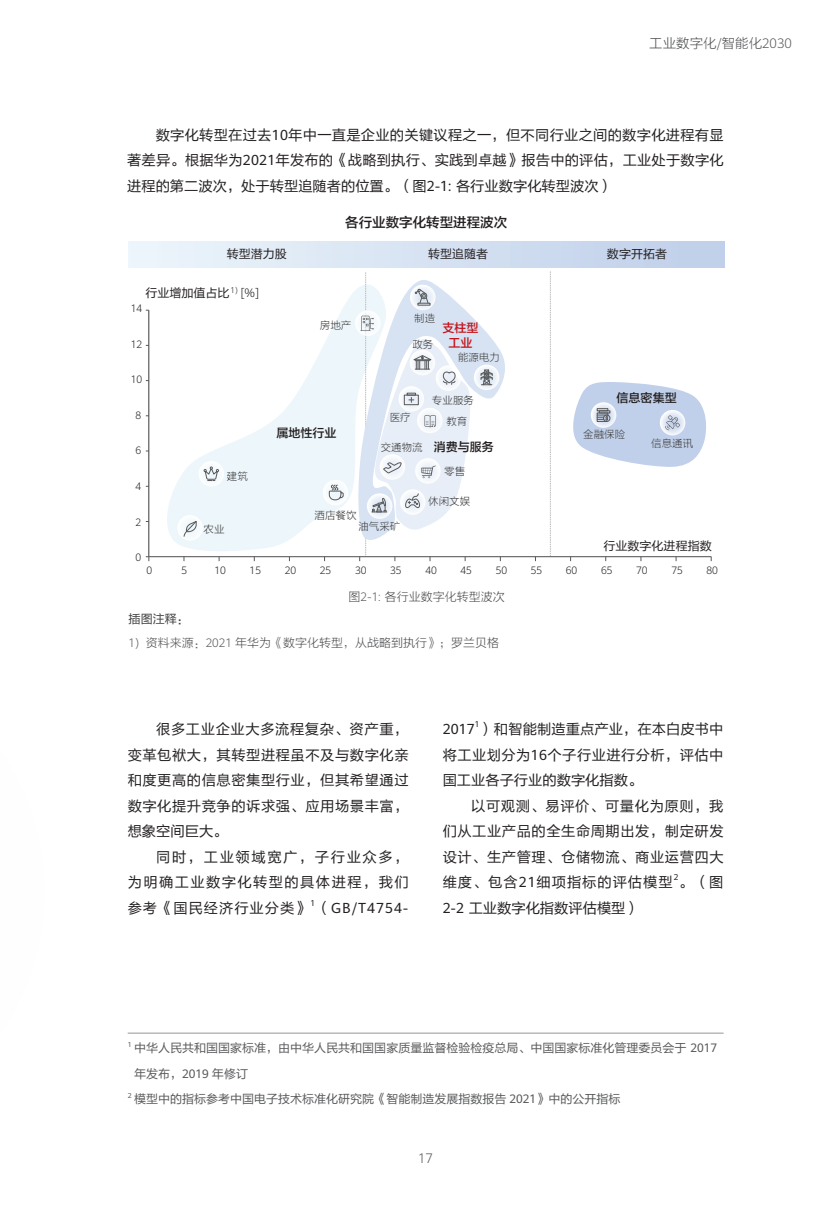
<style>
.page{position:relative;width:830px;height:1212px;background:#fff}
.page>*{position:absolute;margin:0;border:0;box-sizing:border-box;transform-origin:0 0}
.正文{font:14.25px/25.5px "FZLTHK GBK1 0";letter-spacing:.04em;color:#231f20;text-align:justify}
.正文-2{font:14.25px "FZLTHK GBK1 0";letter-spacing:.005em;color:#231f20}
.正文-3{font:14.25px "FZLTHK GBK1 0";color:#231f20}
.t1{font:13.5px "FZLTXHK";color:#57585a}
.t2{font:13.5px "FZLTZHK GBK1 0";color:#231f20}
.t3{font:300 13.5px "Huawei Sans";color:#57585a}
.正文-4{font:12px/25.5px "FZLTHK GBK1 0";color:#57585a}
.正文-5{font:12px "FZLTXHK";color:#57585a}
.t4{font:12px "FZLTHK GBK1 0";color:#231f20}
.t5{font:12px "FZLTZHK GBK1 0";color:#231f20}
.t6{font:12px "FZLTHK GBK1 0";color:#3e3e3f}
.t7{font:12px/14.4px "FZLTZHK GBK1 0";color:#c4121a;text-align:center}
.t8{font:10.5px "FZLTXHK";color:#464748}
.t9{font:300 10.5px "Huawei Sans";letter-spacing:-.005em;color:#231f20}
.正文-6{font:8.25px "Huawei Sans";color:#231f20}
.正文-7{font:7.05px "Huawei Sans";color:#57585a}
.s1{font-family:"Huawei Sans";font-weight:300}
.s2{font-family:"Huawei Sans"}
</style>
<div class="page">
<hr style="left:0;top:0;width:1px;height:1212px;background:#e1e9f6">
<svg style="left:0;top:612px;width:1px;height:560px"></svg>
<hr style="left:128px;top:1033px;width:595px;height:1px;background:#939598">
<div style="left:128px;top:241px;width:596px;height:26px;background:linear-gradient(to right,#edf6fc,#bfcfe9)"></div>
<svg style="left:167px;top:289px;width:190px;height:262px"></svg>
<svg style="left:550px;top:271px;width:1px;height:285px"></svg>
<hr style="left:148px;top:310px;width:1px;height:247px;background:#464748">
<hr style="left:149px;top:556px;width:561px;height:1px;background:#57585a">
<svg style="left:357px;top:288px;width:148px;height:222px"></svg>
<div style="left:355px;top:310px;width:25px;height:26px;background:#fbfdfe;border-radius:13px"></div>
<div style="left:198px;top:461px;width:26px;height:25px;background:#fafcfd;border-radius:13px"></div>
<svg style="left:203px;top:466px;width:16px;height:15px"></svg>
<div style="left:322px;top:480px;width:26px;height:25px;background:#fafcfd;border-radius:13px"></div>
<svg style="left:328px;top:484px;width:16px;height:17px"></svg>
<div style="left:177px;top:515px;width:26px;height:26px;background:#f9fcfd;border-radius:13px"></div>
<svg style="left:183px;top:521px;width:14px;height:16px"></svg>
<svg style="left:359px;top:272px;width:111px;height:289px"></svg>
<svg style="left:573px;top:382px;width:133px;height:85px"></svg>
<div style="left:473px;top:365px;width:26px;height:25px;background:#f3f7fb;border-radius:13px"></div>
<svg style="left:480px;top:369px;width:13px;height:17px"></svg>
<p class="t1" style="left:648px;top:36px;width:144px">工业数字化<span class="s1">/</span>智能化<span class="s1">2030</span></p>
<p class="正文" style="left:127px;top:122px;width:597px;text-indent:28px">数字化转型在过去<span class="s2">10</span>年中一直是企业的关键议程之一，但不同行业之间的数字化进程有显著差异。根据华为<span class="s2">2021</span>年发布的《战略到执行、实践到卓越》报告中的评估，工业处于数字化进程的第二波次，处于转型追随者的位置。（图<span class="s2">2-1:</span> 各行业数字化转型波次）</p>
<p class="t2" style="left:345px;top:215px;width:163px">各行业数字化转型进程波次</p>
<p class="t4" style="left:227px;top:247px;width:61px">转型潜力股</p>
<p class="t4" style="left:428px;top:247px;width:61px">转型追随者</p>
<p class="t4" style="left:606px;top:247px;width:61px">数字开拓者</p>
<p class="t4" style="left:145px;top:286px;width:116px">行业增加值占比<sup>1)</sup> <span class="s1">[%]</span></p>
<p class="t9" style="left:131px;top:301px;width:13px">14</p>
<p class="t9" style="left:131px;top:336px;width:13px">12</p>
<p class="t9" style="left:131px;top:372px;width:13px">10</p>
<p class="t9" style="left:135px;top:408px;width:7px">8</p>
<p class="t9" style="left:135px;top:443px;width:7px">6</p>
<p class="t9" style="left:135px;top:479px;width:7px">4</p>
<p class="t9" style="left:135px;top:514px;width:7px">2</p>
<p class="t9" style="left:135px;top:550px;width:7px">0</p>
<p class="t8" style="left:227px;top:471px;width:22px">建筑</p>
<p class="t8" style="left:203px;top:524px;width:22px">农业</p>
<p class="t8" style="left:320px;top:320px;width:33px">房地产</p>
<p class="t5" style="left:276px;top:426px;width:61px">属地性行业</p>
<p class="t8" style="left:414px;top:312px;width:22px">制造</p>
<p class="t8" style="left:412px;top:338px;width:22px">政务</p>
<p class="t7" style="left:442px;top:321px;width:37px">支柱型工业</p>
<p class="t8" style="left:458px;top:352px;width:43px">能源电力</p>
<p class="t8" style="left:389px;top:412px;width:23px">医疗</p>
<p class="t8" style="left:380px;top:442px;width:44px">交通物流</p>
<p class="t8" style="left:432px;top:394px;width:43px">专业服务</p>
<p class="t8" style="left:446px;top:415px;width:22px">教育</p>
<p class="t5" style="left:433px;top:440px;width:61px">消费与服务</p>
<p class="t8" style="left:444px;top:466px;width:22px">零售</p>
<p class="t8" style="left:428px;top:496px;width:43px">休闲文娱</p>
<p class="t8" style="left:314px;top:510px;width:43px">酒店餐饮</p>
<p class="t8" style="left:358px;top:520px;width:43px">油气采矿</p>
<p class="t5" style="left:616px;top:392px;width:61px">信息密集型</p>
<p class="t8" style="left:583px;top:429px;width:43px">金融保险</p>
<p class="t8" style="left:651px;top:438px;width:43px">信息通讯</p>
<p class="t4" style="left:603px;top:539px;width:109px">行业数字化进程指数</p>
<p class="t9" style="left:146px;top:563px;width:7px">0</p>
<p class="t9" style="left:181px;top:563px;width:7px">5</p>
<p class="t9" style="left:214px;top:563px;width:13px">10</p>
<p class="t9" style="left:249px;top:563px;width:13px">15</p>
<p class="t9" style="left:284px;top:563px;width:13px">20</p>
<p class="t9" style="left:320px;top:563px;width:13px">25</p>
<p class="t9" style="left:355px;top:563px;width:13px">30</p>
<p class="t9" style="left:390px;top:563px;width:13px">35</p>
<p class="t9" style="left:425px;top:563px;width:13px">40</p>
<p class="t9" style="left:460px;top:563px;width:13px">45</p>
<p class="t9" style="left:495px;top:563px;width:13px">50</p>
<p class="t9" style="left:530px;top:563px;width:13px">55</p>
<p class="t9" style="left:565px;top:563px;width:13px">60</p>
<p class="t9" style="left:600px;top:563px;width:13px">65</p>
<p class="t9" style="left:636px;top:563px;width:13px">70</p>
<p class="t9" style="left:671px;top:563px;width:13px">75</p>
<p class="t9" style="left:706px;top:563px;width:13px">80</p>
<p class="正文-5" style="left:348px;top:590px;width:158px">图<span class="s1">2-1:</span> 各行业数字化转型波次</p>
<p class="t6" style="left:129px;top:612px;width:61px">插图注释：</p>
<p class="正文-5" style="left:129px;top:636px;width:372px"><span class="s1">1)</span> 资料来源：<span class="s1">2021</span> 年华为《数字化转型，从战略到执行》；罗兰贝格</p>
<p class="正文" style="left:128px;top:717px;width:282px;text-indent:28px">很多工业企业大多流程复杂、资产重，变革包袱大，其转型进程虽不及与数字化亲和度更高的信息密集型行业，但其希望通过数字化提升竞争的诉求强、应用场景丰富，想象空间巨大。</p>
<p class="正文" style="left:128px;top:844px;width:282px;text-indent:28px">同时，工业领域宽广，子行业众多，为明确工业数字化转型的具体进程，我们参考《国民经济行业分类》（<span class="s2">GB/T4754-</span></p>
<p class="正文-6" style="left:310px;top:897px;width:6px">1</p>
<p class="正文-6" style="left:474px;top:719px;width:6px">1</p>
<p class="正文" style="left:442px;top:742px;width:282px">将工业划分为<span class="s2">16</span>个子行业进行分析，评估中国工业各子行业的数字化指数。</p>
<p class="正文" style="left:442px;top:793px;width:282px;text-indent:28px">以可观测、易评价、可量化为原则，我们从工业产品的全生命周期出发，制定研发设计、生产管理、仓储物流、商业运营四大维度、包含<span class="s2">21</span>细项指标的评估模型。（图</p>
<p class="正文-2" style="left:442px;top:721px;width:282px"><span class="s2">2017</span> ）和智能制造重点产业，在本白皮书中</p>
<p class="正文-6" style="left:673px;top:872px;width:6px">2</p>
<p class="正文-3" style="left:442px;top:900px;width:198px"><span class="s2">2-2</span> 工业数字化指数评估模型）</p>
<p class="正文-7" style="left:128px;top:1039px;width:5px">1</p>
<p class="正文-4" style="left:134px;top:1036px;width:584px">中华人民共和国国家标准，由中华人民共和国国家质量监督检验检疫总局、中国国家标准化管理委员会于 <span class="s2">2017</span>年发布，<span class="s2">2019</span> 年修订</p>
<p class="正文-4" style="left:134px;top:1087px;width:487px">模型中的指标参考中国电子技术标准化研究院《智能制造发展指数报告 <span class="s2">2021</span>》中的公开指标</p>
<p class="正文-7" style="left:128px;top:1091px;width:5px">2</p>
<p class="t3" style="left:418px;top:1149px;width:16px">17</p>
</div>
